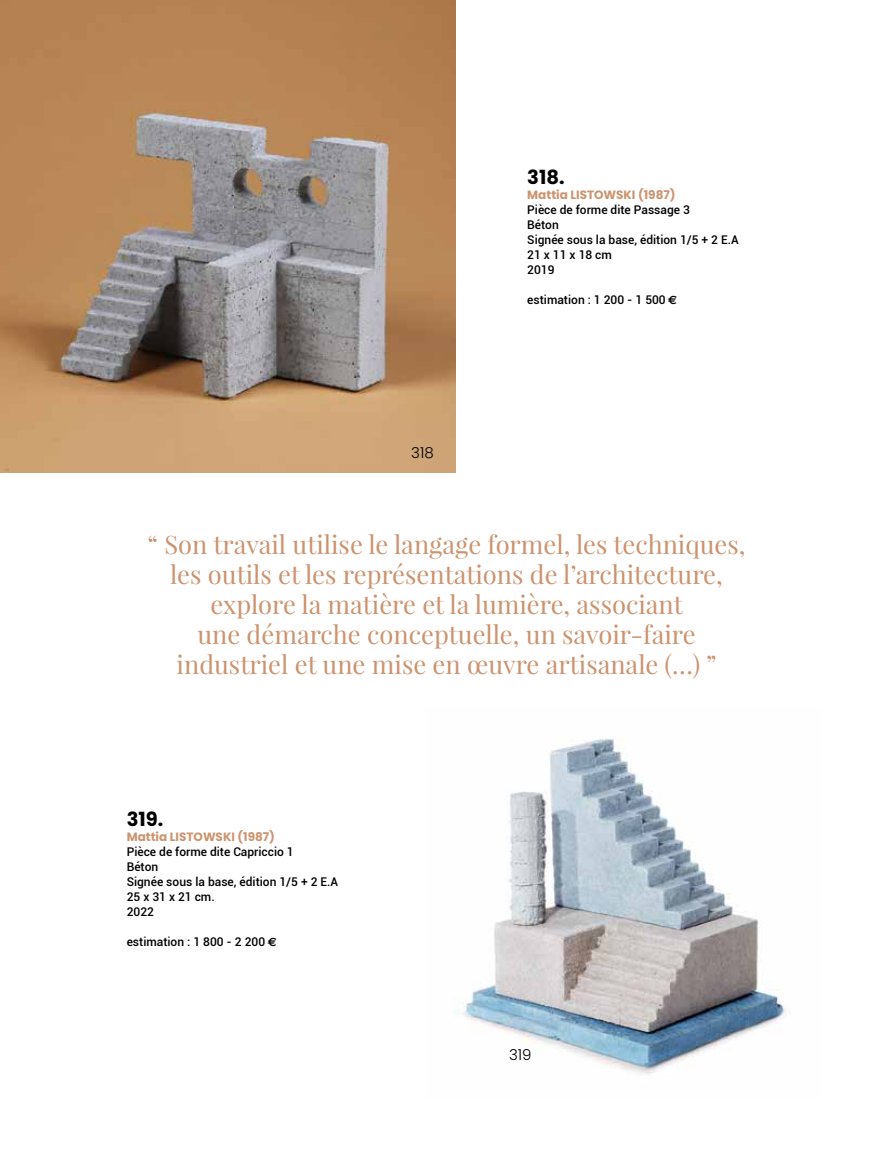
<style>
.page{position:relative;width:893px;height:1149px;background:#fff}
.page>*{position:absolute;margin:0;border:0;box-sizing:border-box;transform-origin:0 0}
.t1{font:25.5px/30px "Playfair Display";color:#cc9370;text-align:center}
.t2{font:700 19.5px "Poppins";color:#000}
.t3{font:300 15px "Poppins";color:#000}
.t4{font:500 12px/15px "Roboto";color:#000}
.t5{font:700 12px "Poppins";color:#cc9370}
.s1{font-family:"Euro Sans";font-weight:700}
</style>
<div class="page">
<img style="left:462px;top:738px;width:323px;height:337px">
<img style="left:0;top:0;width:455px;height:472px">
<p class="t3" style="left:411px;top:442px;width:24px">318</p>
<p class="t2" style="left:527px;top:164px;width:39px">318.</p>
<p class="t5" style="left:527px;top:187px;width:150px">Mattia LISTOWSKI (1987)</p>
<p class="t4" style="left:527px;top:203px;width:213px">Pièce de forme dite Passage 3<br>Béton<br>Signée sous la base, édition 1/5 + 2 E.A<br>21 x 11 x 18 cm<br>2019</p>
<p class="t4" style="left:527px;top:293px;width:151px">estimation : 1 200 - 1 500 <span class="s1">€</span></p>
<p class="t1" style="left:147px;top:529px;width:600px">“ Son travail utilise le langage formel, les techniques, les outils et les représentations de l’architecture, explore la matière et la lumière, associant<br>une démarche conceptuelle, un savoir-faire industriel et une mise en œuvre artisanale (…) ”</p>
<p class="t2" style="left:127px;top:805px;width:38px">319.</p>
<p class="t5" style="left:127px;top:828px;width:150px">Mattia LISTOWSKI (1987)</p>
<p class="t4" style="left:127px;top:844px;width:213px">Pièce de forme dite Capriccio 1<br>Béton<br>Signée sous la base, édition 1/5 + 2 E.A<br>25 x 31 x 21 cm.<br>2022</p>
<p class="t4" style="left:127px;top:934px;width:151px">estimation : 1 800 - 2 200 <span class="s1">€</span></p>
<p class="t3" style="left:509px;top:1043px;width:24px">319</p>
</div>
